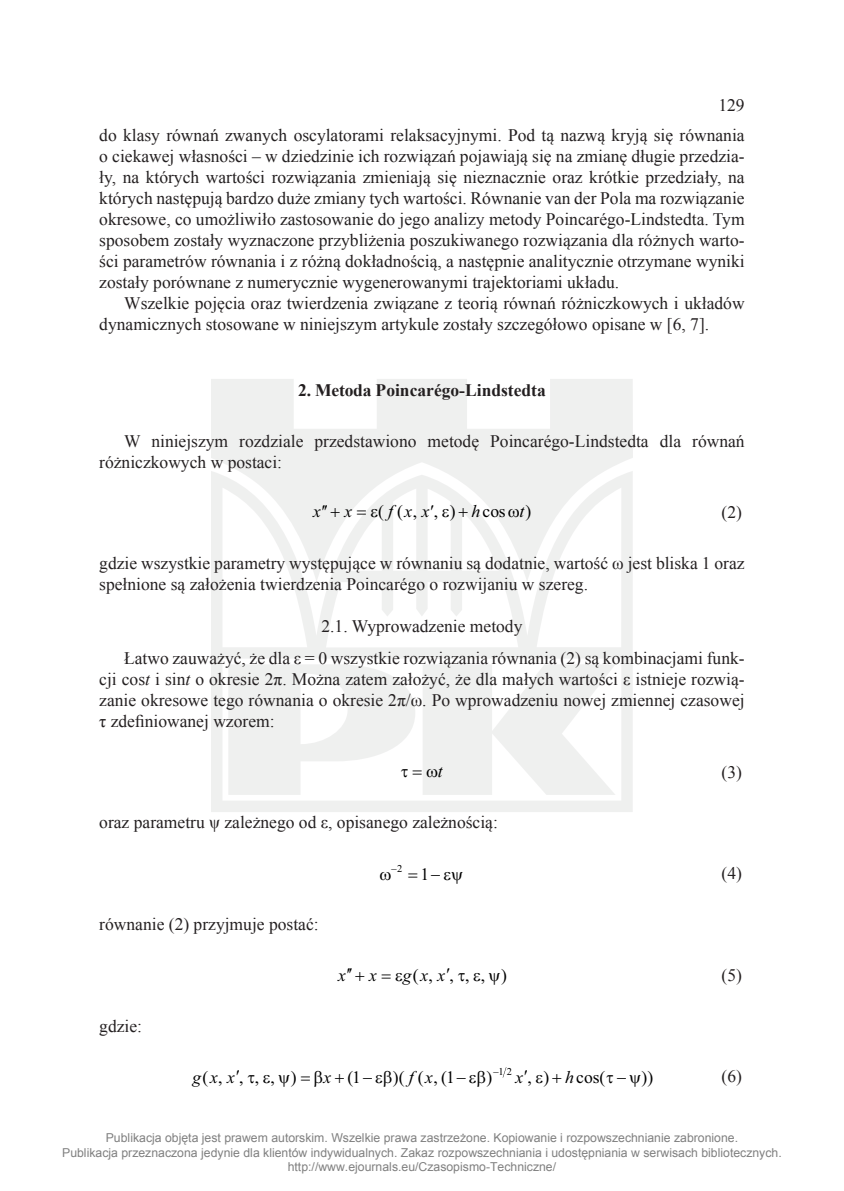
<style>
.page{position:relative;width:844px;height:1191px;background:#fff}
.page>*{position:absolute;margin:0;border:0;box-sizing:border-box;transform-origin:0 0}
.Normal__Web{font:17.5px/21px "Times New Roman";color:#231f20;text-align:right}
.tekst_podstawowy_wci{font:17.5px/21px "Times New Roman";color:#231f20}
.tekst_podstawowy{font:17.5px/21px "Times New Roman";color:#231f20}
.t1{font:17.5px "Times New Roman";letter-spacing:-.005em;color:#000}
.tytul{font:700 17.5px "Times New Roman";color:#231f20}
.podtytul{font:17.5px "Times New Roman";color:#231f20}
.wzory{font:17.5px "Times New Roman";color:#231f20}
.t2{font:italic 17.5px "Times New Roman";color:#000}
.t3{font:12.25px/14.7px "Arial";color:#808080;text-align:center}
.t4{font:10.5px "Times New Roman";color:#000}
.s1{font-style:italic}
.s2{font-style:normal}
</style>
<div class="page">
<svg style="left:211px;top:379px;width:421px;height:433px;fill:#eff0ef"></svg>
<svg style="left:503px;top:1067px;width:3px;height:10px"></svg>
<svg style="left:322px;top:505px;width:17px;height:12px"></svg>
<svg style="left:357px;top:509px;width:20px;height:9px"></svg>
<svg style="left:442px;top:509px;width:7px;height:9px"></svg>
<svg style="left:459px;top:508px;width:8px;height:9px"></svg>
<svg style="left:508px;top:509px;width:11px;height:9px"></svg>
<svg style="left:401px;top:769px;width:36px;height:8px"></svg>
<p class="Normal__Web" style="left:99px;top:90px;width:646px;line-height:29.8px">129<br>do klasy równań zwanych oscylatorami relaksacyjnymi. Pod tą nazwą kryją się równania</p>
<p class="Normal__Web" style="left:99px;top:145px;width:646px;text-align:justify">o ciekawej własności – w dziedzinie ich rozwiązań pojawiają się na zmianę długie przedzia&shy;ły, na których wartości rozwiązania zmieniają się nieznacznie oraz krótkie przedziały, na których następują bardzo duże zmiany tych wartości. Równanie van der Pola ma rozwiązanie okresowe, co umożliwiło zastosowanie do jego analizy metody Poincarégo-Lindstedta. Tym sposobem zostały wyznaczone przybliżenia poszukiwanego rozwiązania dla różnych warto&shy;ści parametrów równania i z różną dokładnością, a następnie analitycznie otrzymane wyniki zostały porównane z numerycznie wygenerowanymi trajektoriami układu.</p>
<p class="Normal__Web" style="left:99px;top:292px;width:646px;text-align:left;text-indent:25px">Wszelkie pojęcia oraz twierdzenia związane z teorią równań różniczkowych i układów dynamicznych stosowane w niniejszym artykule zostały szczegółowo opisane w [6, 7].</p>
<p class="tytul" style="left:298px;top:378px;width:249px">2. Metoda Poincarégo-Lindstedta</p>
<p class="tekst_podstawowy_wci" style="left:99px;top:430px;width:646px;text-indent:25px">W niniejszym rozdziale przedstawiono metodę Poincarégo-Lindstedta dla równań różniczkowych w postaci:</p>
<p class="wzory" style="left:721px;top:501px;width:22px">(2)</p>
<p class="tekst_podstawowy" style="left:99px;top:552px;width:646px">gdzie wszystkie parametry występujące w równaniu są dodatnie, wartość ω jest bliska 1 oraz spełnione są założenia twierdzenia Poincarégo o rozwijaniu w szereg.</p>
<p class="podtytul" style="left:321px;top:614px;width:202px">2.1. Wyprowadzenie metody</p>
<p class="tekst_podstawowy_wci" style="left:99px;top:647px;width:646px;text-align:justify;text-indent:25px">Łatwo zauważyć, że dla ε = 0 wszystkie rozwiązania równania (2) są kombinacjami funk&shy;cji cos<span class="s1">t</span> i sin<span class="s1">t</span> o okresie 2π. Można zatem założyć, że dla małych wartości ε istnieje rozwią&shy;zanie okresowe tego równania o okresie 2π/ω. Po wprowadzeniu nowej zmiennej czasowej τ zdefiniowanej wzorem:</p>
<p class="wzory" style="left:721px;top:760px;width:22px">(3)</p>
<p class="tekst_podstawowy" style="left:99px;top:811px;width:400px">oraz parametru ψ zależnego od ε, opisanego zależnością:</p>
<p class="wzory" style="left:721px;top:861px;width:22px">(4)</p>
<p class="tekst_podstawowy" style="left:99px;top:913px;width:221px">równanie (2) przyjmuje postać:</p>
<p class="wzory" style="left:721px;top:963px;width:22px">(5)</p>
<p class="tekst_podstawowy" style="left:99px;top:1015px;width:44px">gdzie:</p>
<p class="wzory" style="left:721px;top:1064px;width:22px">(6)</p>
<p class="t2" style="left:313px;top:499px;width:9px">x</p>
<p class="t2" style="left:344px;top:499px;width:9px">x</p>
<p class="t1" style="left:378px;top:500px;width:61px">((<span class="s1">fx</span>, ,</p>
<p class="t2" style="left:421px;top:499px;width:9px">x</p>
<p class="t1" style="left:471px;top:500px;width:61px"><span class="s1">h</span>cos <span class="s1">t</span>)</p>
<p class="t1" style="left:449px;top:500px;width:7px">)</p>
<p class="t2" style="left:437px;top:759px;width:6px">t</p>
<p class="t4" style="left:391px;top:861px;width:12px">−2</p>
<p class="t1" style="left:420px;top:862px;width:22px">1−</p>
<p class="t2" style="left:338px;top:963px;width:9px">x</p>
<p class="t2" style="left:369px;top:963px;width:9px">x</p>
<p class="t1" style="left:403px;top:963px;width:105px"><span class="s1">gx</span>(,<span class="s1">x</span>,,, )</p>
<p class="t4" style="left:493px;top:1064px;width:21px">−1 2</p>
<p class="t1" style="left:192px;top:1065px;width:105px"><span class="s1">gx</span>( ,<span class="s1">x</span>, , , )</p>
<p class="t2" style="left:323px;top:1065px;width:9px">x</p>
<p class="t1" style="left:347px;top:1065px;width:26px">(1−</p>
<p class="t1" style="left:393px;top:1065px;width:75px">)( (<span class="s1">f x</span>, (1−</p>
<p class="t1" style="left:486px;top:1065px;width:7px">)</p>
<p class="t2" style="left:515px;top:1065px;width:18px">x<span class="s2">,</span></p>
<p class="t1" style="left:565px;top:1065px;width:42px"><span class="s1">h</span> cos(</p>
<p class="t1" style="left:543px;top:1065px;width:7px">)</p>
<p class="t1" style="left:641px;top:1065px;width:13px">))</p>
<p class="t3" style="left:62px;top:1130px;width:721px">Publikacja objęta jest prawem autorskim. Wszelkie prawa zastrzeżone. Kopiowanie i rozpowszechnianie zabronione.<br>Publikacja przeznaczona jedynie dla klientów indywidualnych. Zakaz rozpowszechniania i udostępniania w serwisach bibliotecznych. http://www.ejournals.eu/Czasopismo-Techniczne/</p>
</div>
